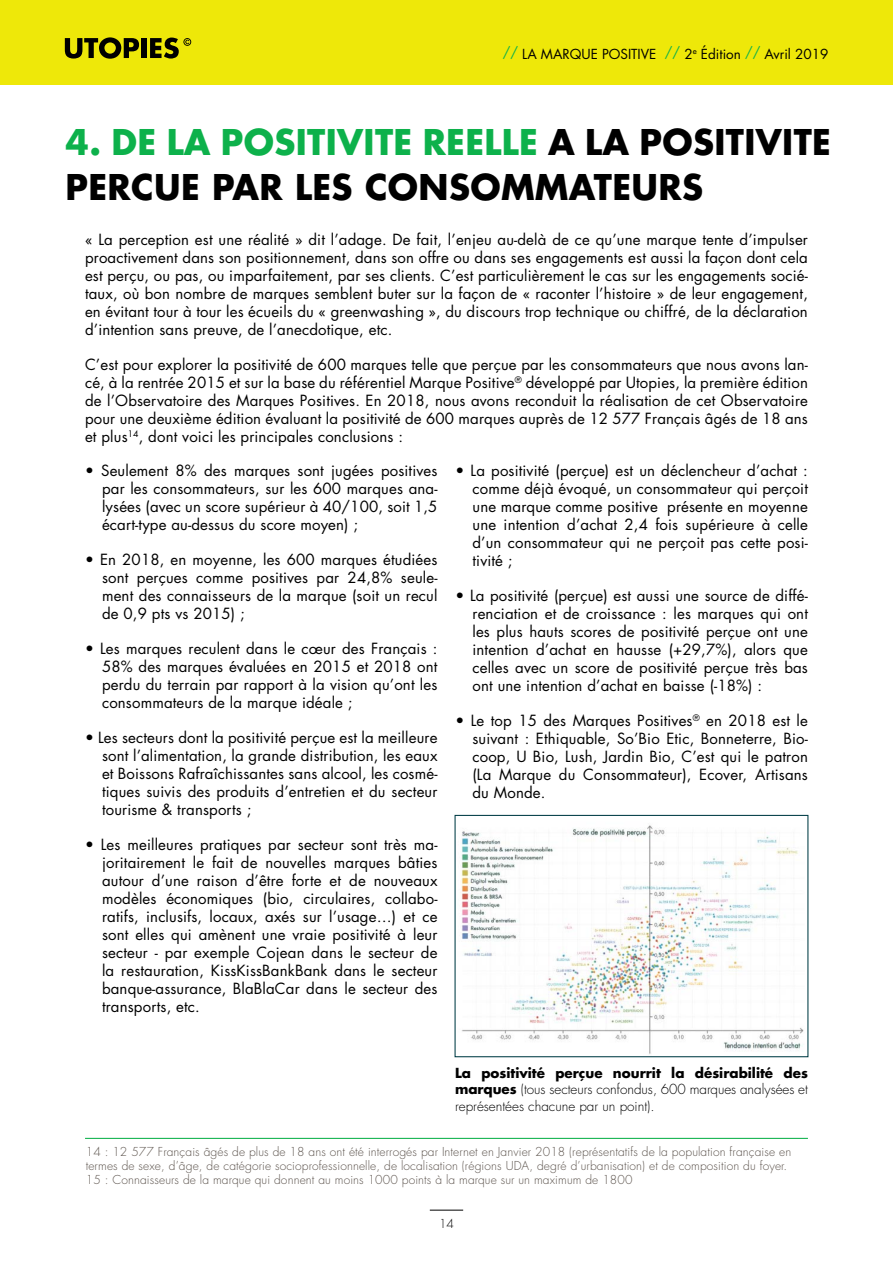
<style>
.page{position:relative;width:893px;height:1263px;background:#fff}
.page>*{position:absolute;margin:0;border:0;box-sizing:border-box;transform-origin:0 0}
.t1{font:700 34.5px/45px "Futura";letter-spacing:.01em;color:#000}
.t2{font:700 34.5px "Futura";color:#0db14b}
.t3{font:15px/18px "Futura";letter-spacing:.01em;color:#000;text-align:justify}
.t4{font:300 13.5px/16.5px "Futura";color:#000;text-align:justify}
.t5{font:13.5px "Futura";color:#000}
.t6{font:300 12px/14.4px "Futura";letter-spacing:.01em;color:#5e554f}
.t7{font:300 12px "Futura";color:#000}
.s1{color:#0db14b}
.s2{font-weight:700}
</style>
<div class="page">
<hr style="left:430px;top:1210px;width:33px;height:1px;background:#000">
<div style="left:0;top:0;width:893px;height:85px;background:#eee809"></div>
<svg style="left:65px;top:37px;width:74px;height:22px"></svg>
<div style="left:141px;top:38px;width:6px;height:20px;background:#000"></div>
<svg style="left:150px;top:38px;width:41px;height:21px"></svg>
<hr style="left:85px;top:1138px;width:723px;height:1px;background:#0db14b">
<img style="left:461px;top:825px;width:343px;height:229px">
<div style="left:454px;top:815px;width:354px;height:242px;border:1px solid #013d46"></div>
<p class="t5" style="left:503px;top:44px;width:327px"><span class="s1">//</span> La marque positive <span class="s1">//</span> 2<sup>e</sup> Édition <span class="s1">//</span> Avril 2019</p>
<h1 class="t2" style="left:66px;top:118px;width:198px">4. DE LA POSITIVITE</h1>
<h1 class="t1" style="left:66px;top:119px;width:617px;text-indent:357px"><span class="s1">REE LLE</span> A LA POSITIVITE<br>PERCUE PAR LES CONSOMM</h1>
<h1 class="t1" style="left:569px;top:164px;width:48px">ATEURS</h1>
<p class="t3" style="left:85px;top:230px;width:724px">« La perception est une réalité » dit l’adage. De fait, l’enjeu au-delà de ce qu’une marque tente d’impulser proactivement dans son positionnement, dans son offre ou dans ses engagements est aussi la façon dont cela est perçu, ou pas, ou imparfaitement, par ses clients. C’est particulièrement le cas sur les engagements socié&shy;taux, où bon nombre de marques semblent buter sur la façon de « raconter l’histoire » de leur engagement, en évitant tour à tour les écueils du « greenwashing », du discours trop technique ou chiffré, de la déclaration d’intention sans preuve, de l’anecdotique, etc.</p>
<p class="t3" style="left:85px;top:355px;width:724px">C’est pour explorer la positivité de 600 marques telle que perçue par les consommateurs que nous avons lan&shy;cé, à la rentrée 2015 et sur la base du référentiel Marque Positive<sup>®</sup> développé par Utopies, la première édition de l’Observatoire des Marques Positives. En 2018, nous avons reconduit la réalisation de cet Observatoire pour une deuxième édition évaluant la positivité de 600 marques auprès de 12 577 Français âgés de 18 ans et plus<sup>14</sup>, dont voici les principales conclusions :</p>
<p class="t3" style="left:102px;top:461px;width:337px;text-indent:-17px">• Seulement 8% des marques sont jugées positives par les consommateurs, sur les 600 marques ana&shy;lysées (avec un score supérieur à 40/100, soit 1,5 écart-type au-dessus du score moyen) ;</p>
<p class="t3" style="left:102px;top:550px;width:337px;text-indent:-17px">• En 2018, en moyenne, les 600 marques étudiées sont perçues comme positives par 24,8% seule&shy;ment des connaisseurs de la marque (soit un recul de 0,9 pts vs 2015) ;</p>
<p class="t3" style="left:102px;top:639px;width:337px;text-indent:-17px">• Les marques reculent dans le cœur des Français :<br>58% des marques évaluées en 2015 et 2018 ont perdu du terrain par rapport à la vision qu’ont les consommateurs de la marque idéale ;</p>
<p class="t3" style="left:102px;top:728px;width:337px;text-indent:-17px">• Les secteurs dont la positivité perçue est la meilleure sont l’alimentation, la grande distribution, les eaux et Boissons Rafraîchissantes sans alcool, les cosmé&shy;tiques suivis des produits d’entretien et du secteur tourisme &amp; transports ;</p>
<p class="t3" style="left:102px;top:835px;width:337px;text-indent:-17px">• Les meilleures pratiques par secteur sont très ma&shy;joritairement le fait de nouvelles marques bâties autour d’une raison d’être forte et de nouveaux modèles économiques (bio, circulaires, collabo&shy;ratifs, inclusifs, locaux, axés sur l’usage…) et ce sont elles qui amènent une vraie positivité à leur secteur - par exemple Cojean dans le secteur de la restauration, KissKissBankBank dans le secteur banque-assurance, BlaBlaCar dans le secteur des transports, etc.</p>
<p class="t3" style="left:472px;top:461px;width:337px;text-indent:-17px">• La positivité (perçue) est un déclencheur d’achat : comme déjà évoqué, un consommateur qui perçoit une marque comme positive présente en moyenne une intention d’achat 2,4 fois supérieure à celle d’un consommateur qui ne perçoit pas cette posi&shy;tivité ;</p>
<p class="t3" style="left:472px;top:586px;width:337px;text-indent:-17px">• La positivité (perçue) est aussi une source de diffé&shy;renciation et de croissance : les marques qui ont les plus hauts scores de positivité perçue ont une intention d’achat en hausse (+29,7%), alors que celles avec un score de positivité perçue très bas ont une intention d’achat en baisse (-18%) :</p>
<p class="t3" style="left:472px;top:711px;width:337px;text-indent:-17px">• Le top 15 des Marques Positives<sup>®</sup> en 2018 est le suivant : Ethiquable, So’Bio Etic, Bonneterre, Bio&shy;coop, U Bio, Lush, Jardin Bio, C’est qui le patron (La Marque du Consommateur), Ecover, Artisans du Monde.</p>
<p class="t4" style="left:455px;top:1064px;width:354px"><span class="s2">La positivité perçue nourrit la désirabilité des marques</span> (tous secteurs confondus, 600 marques analysées et représentées chacune par un point).</p>
<p class="t6" style="left:86px;top:1144px;width:707px">14 : 12 577 Français âgés de plus de 18 ans ont été interrogés par Internet en Janvier 2018 (représentatifs de la population française en termes de sexe, d’âge, de catégorie socioprofessionnelle, de localisation (régions UDA, degré d’urbanisation) et de composition du foyer.<br>15 : Connaisseurs de la marque qui donnent au moins 1000 points à la marque sur un maximum de 1800</p>
<p class="t7" style="left:439px;top:1215px;width:16px">14</p>
</div>
